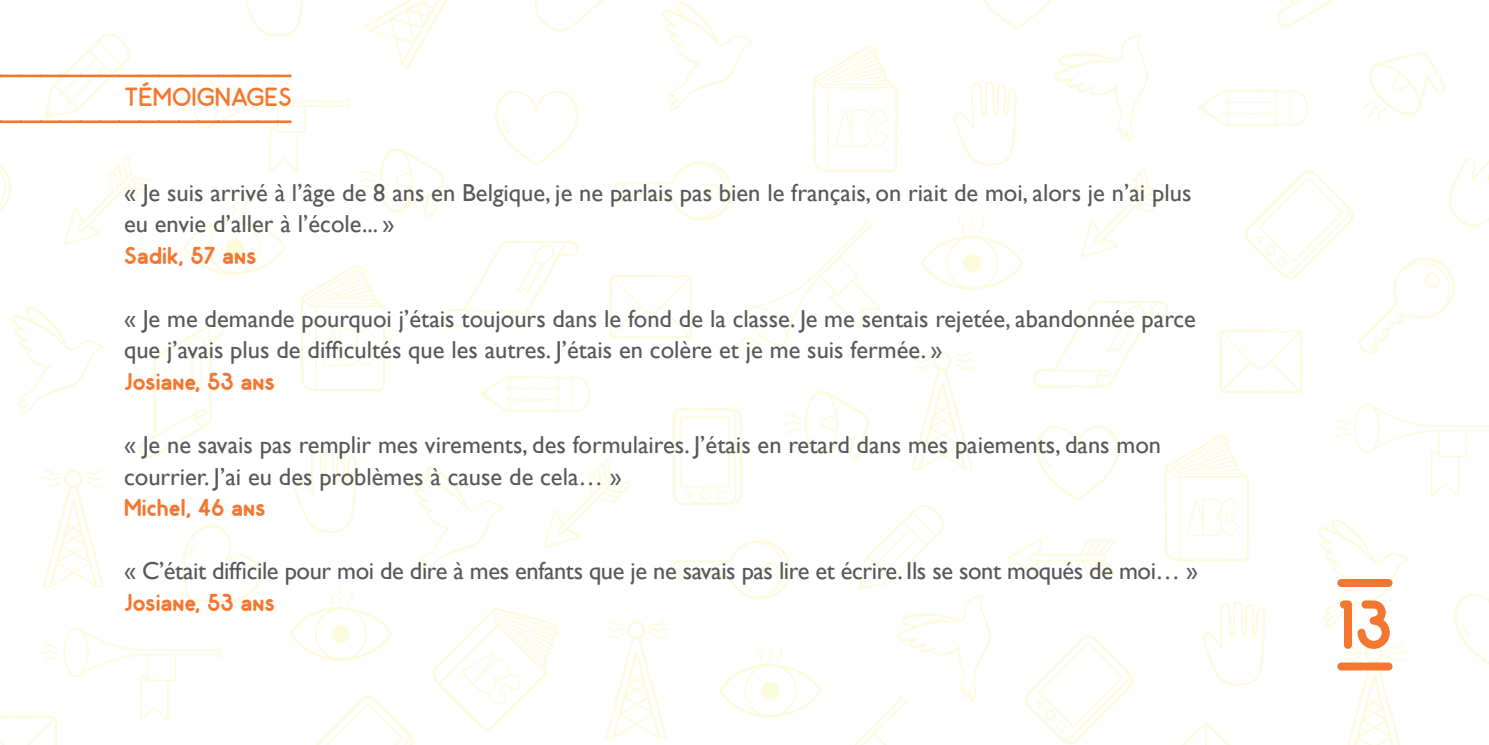
<style>
.page{position:relative;width:1489px;height:745px;background:#fff}
.page>*{position:absolute;margin:0;border:0;box-sizing:border-box;transform-origin:0 0}
.t1{font:700 69.12px "Odin";color:#f37731}
.t2{font:26.25px "Odin Rounded";color:#f37731}
.t3{font:24.5px/31.5px "Gill Sans";color:#57585a}
.t4{font:700 24.5px "Odin";color:#f37731}
</style>
<div class="page">
<img style="left:0;top:0;width:1488px;height:744px">
<svg style="left:0;top:75px;width:290px;height:2px"></svg>
<svg style="left:0;top:120px;width:290px;height:3px"></svg>
<svg style="left:1341px;top:578px;width:47px;height:8px"></svg>
<svg style="left:1341px;top:662px;width:47px;height:8px"></svg>
<p class="t2" style="left:124px;top:81px;width:169px">TÉMOIGNAGES</p>
<p class="t3" style="left:124px;top:177px;width:1068px">« Je suis arrivé à l’âge de 8 ans en Belgique, je ne parlais pas bien le français, on riait de moi, alors je n’ai plus eu envie d’aller à l’école... »</p>
<p class="t4" style="left:124px;top:241px;width:134px">Sadik, 57 ans</p>
<p class="t3" style="left:124px;top:303px;width:1073px">« Je me demande pourquoi j’étais toujours dans le fond de la classe. Je me sentais rejetée, abandonnée parce que j’avais plus de difficultés que les autres. J’étais en colère et je me suis fermée. »</p>
<p class="t4" style="left:124px;top:367px;width:152px">Josiane, 53 ans</p>
<p class="t3" style="left:124px;top:429px;width:1038px">« Je ne savais pas remplir mes virements, des formulaires. J’étais en retard dans mes paiements, dans mon courrier. J’ai eu des problèmes à cause de cela… »</p>
<p class="t4" style="left:124px;top:493px;width:143px">Michel, 46 ans</p>
<p class="t3" style="left:124px;top:555px;width:1075px">« C’était difficile pour moi de dire à mes enfants que je ne savais pas lire et écrire. Ils se sont moqués de moi… »</p>
<p class="t4" style="left:124px;top:587px;width:152px">Josiane, 53 ans</p>
<h1 class="t1" style="left:1337px;top:584px;width:57px">13</h1>
</div>
